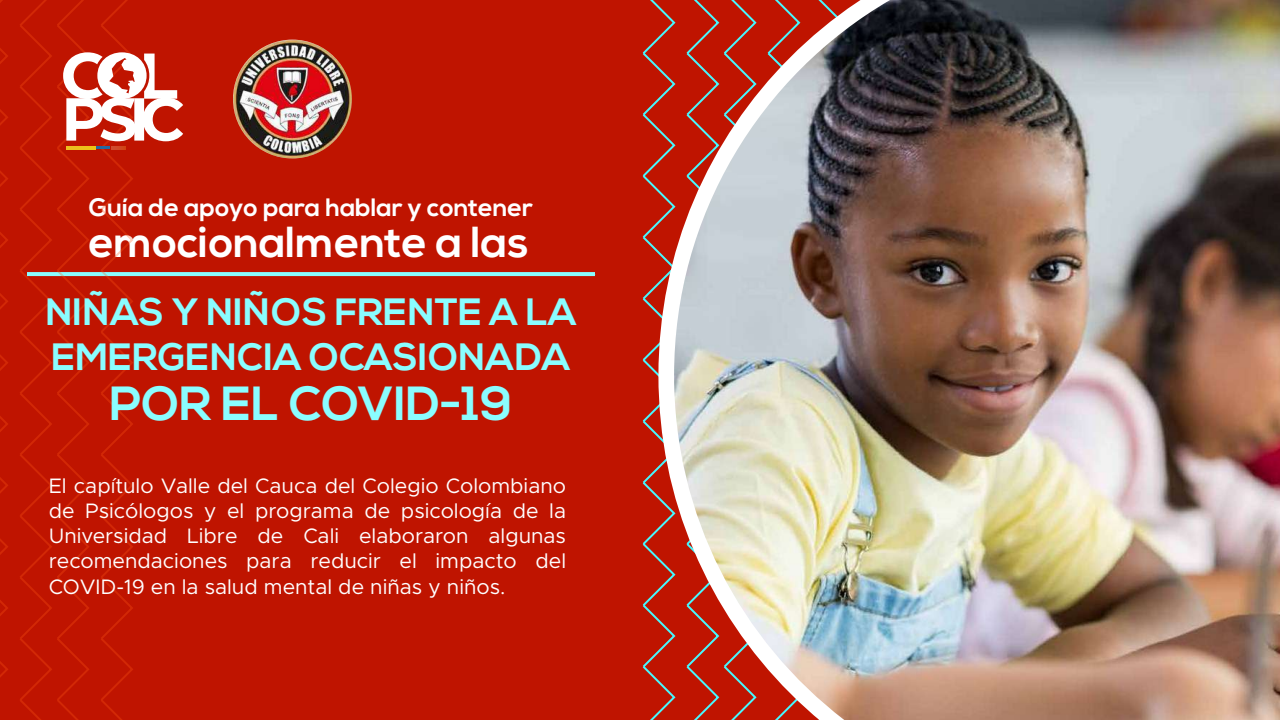
<style>
.page{position:relative;width:1280px;height:720px;background:#bf1400}
.page>*{position:absolute;margin:0;border:0;box-sizing:border-box;transform-origin:0 0}
.t1{font:700 47.8px "Nexa";color:#8afdff}
.t2{font:700 43.4px "Nexa";color:#fff}
.t3{font:700 38px/45.6px "Nexa";color:#8afdff}
.t4{font:700 25.1px "Nexa";color:#fff}
.t5{font:21px/25.2px "Metropolis";color:#fff;text-align:justify}
</style>
<div class="page">
<svg style="left:642px;top:0;width:16px;height:720px"></svg>
<svg style="left:183px;top:272px;width:412px;height:4px;background:#8af9fa"></svg>
<svg style="left:0;top:0;width:8px;height:677px"></svg>
<svg style="left:20px;top:0;width:163px;height:720px"></svg>
<svg style="left:658px;top:5px;width:16px;height:710px"></svg>
<img style="left:674px;top:0;width:606px;height:720px">
<img style="left:233px;top:40px;width:119px;height:118px;border-radius:59px">
<p class="t4" style="left:89px;top:193px;width:446px">Guía de apoyo para hablar y contener</p>
<h2 class="t2" style="left:89px;top:217px;width:441px">emocionalmente a las</h2>
<h3 class="t3" style="left:46px;top:290px;width:532px">NIÑAS Y NIÑOS FRENTE A LA<br>EMERGENCIA OCASIONADA</h3>
<h1 class="t1" style="left:109px;top:376px;width:405px">POR EL COVID-19</h1>
<p class="t5" style="left:49px;top:473px;width:519px">El capítulo Valle del Cauca del Colegio Colombiano de Psicólogos y el programa de psicología de la Universidad Libre de Cali elaboraron algunas recomendaciones para reducir el impacto del COVID-19 en la salud mental de niñas y niños.</p>
</div>
